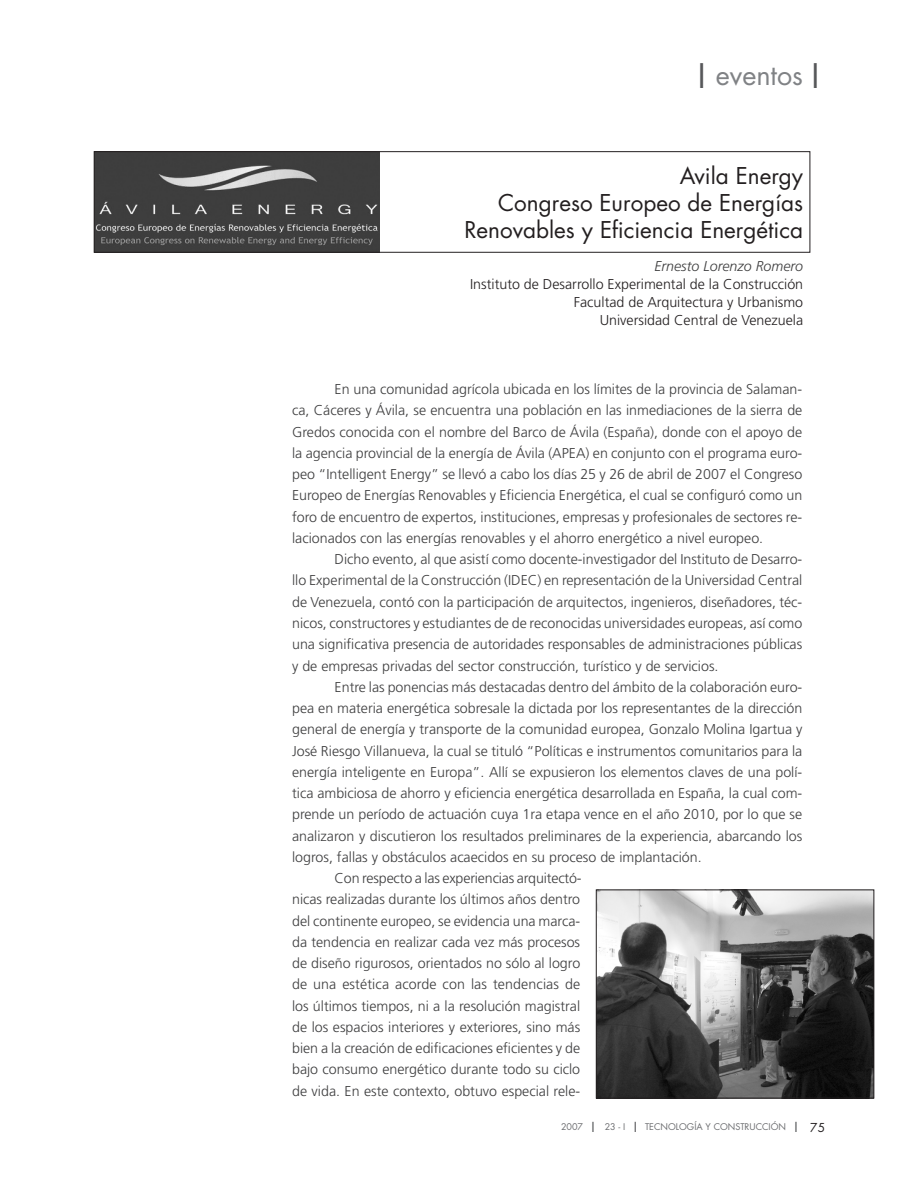
<style>
.page{position:relative;width:918px;height:1188px;background:#fff}
.page>*{position:absolute;margin:0;border:0;box-sizing:border-box;transform-origin:0 0}
.t1{font:27px "Futura";color:#808285}
.Título_principal{font:22.5px "Futura";color:#231f20}
.Mancha_1_columna{font:300 14.25px/21.3px "Frutiger";color:#3e3e3f;text-align:justify}
.Título_principal-2{font:300 14.25px "Frutiger";color:#231f20}
.Autor{font:300 14.25px "Frutiger";color:#231f20}
.Autor-2{font:italic 300 14.25px "Frutiger";color:#3e3e3f}
.t2{font:9px "Futura";color:#6c6d70}
.s1{font-size:33px;color:#57585a}
.s2{font-size:13.5px;color:#57585a}
.s3{font-size:12px;color:#231f20}
</style>
<div class="page">
<img style="left:96px;top:153px;width:284px;height:98px">
<div style="left:94px;top:151px;width:716px;height:102px;border:1px solid #231f20"></div>
<img style="left:598px;top:892px;width:274px;height:204px">
<div style="left:596px;top:890px;width:278px;height:208px;border:1px solid #231f20"></div>
<p class="t1" style="left:698px;top:58px;width:123px"><span class="s1">I</span> eventos <span class="s1">I</span></p>
<p class="Título_principal" style="left:680px;top:162px;width:125px">Avila Energy</p>
<p class="Título_principal" style="left:498px;top:189px;width:307px">Congreso Europeo de Energías</p>
<p class="Título_principal" style="left:464px;top:216px;width:340px">Renovables y Eficiencia Energética</p>
<p class="Autor-2" style="left:654px;top:258px;width:150px">Ernesto Lorenzo Romero</p>
<p class="Autor" style="left:470px;top:276px;width:335px">Instituto de Desarrollo Experimental de la Construcción</p>
<p class="Título_principal-2" style="left:574px;top:294px;width:231px">Facultad de Arquitectura y Urbanismo</p>
<p class="Título_principal-2" style="left:600px;top:312px;width:205px">Universidad Central de Venezuela</p>
<p class="Mancha_1_columna" style="left:292px;top:379px;width:512px;text-indent:43px">En una comunidad agrícola ubicada en los límites de la provincia de Salaman&shy;ca, Cáceres y Ávila, se encuentra una población en las inmediaciones de la sierra de Gredos conocida con el nombre del Barco de Ávila (España), donde con el apoyo de la agencia provincial de la energía de Ávila (APEA) en conjunto con el programa euro&shy;peo “Intelligent Energy” se llevó a cabo los días 25 y 26 de abril de 2007 el Congreso Europeo de Energías Renovables y Eficiencia Energética, el cual se configuró como un foro de encuentro de expertos, instituciones, empresas y profesionales de sectores re&shy;lacionados con las energías renovables y el ahorro energético a nivel europeo.</p>
<p class="Mancha_1_columna" style="left:292px;top:549px;width:512px;text-indent:43px">Dicho evento, al que asistí como docente-investigador del Instituto de Desarro&shy;llo Experimental de la Construcción (IDEC) en representación de la Universidad Central de Venezuela, contó con la participación de arquitectos, ingenieros, diseñadores, téc&shy;nicos, constructores y estudiantes de de reconocidas universidades europeas, así como una significativa presencia de autoridades responsables de administraciones públicas y de empresas privadas del sector construcción, turístico y de servicios.</p>
<p class="Mancha_1_columna" style="left:292px;top:676px;width:512px;text-indent:43px">Entre las ponencias más destacadas dentro del ámbito de la colaboración euro&shy;pea en materia energética sobresale la dictada por los representantes de la dirección general de energía y transporte de la comunidad europea, Gonzalo Molina Igartua y José Riesgo Villanueva, la cual se tituló “Políticas e instrumentos comunitarios para la energía inteligente en Europa”. Allí se expusieron los elementos claves de una polí&shy;tica ambiciosa de ahorro y eficiencia energética desarrollada en España, la cual com&shy;prende un período de actuación cuya 1ra etapa vence en el año 2010, por lo que se analizaron y discutieron los resultados preliminares de la experiencia, abarcando los logros, fallas y obstáculos acaecidos en su proceso de implantación.</p>
<p class="Mancha_1_columna" style="left:292px;top:868px;width:291px;text-indent:43px">Con respecto a las experiencias arquitectó&shy;nicas realizadas durante los últimos años dentro del continente europeo, se evidencia una marca&shy;da tendencia en realizar cada vez más procesos de diseño rigurosos, orientados no sólo al logro de una estética acorde con las tendencias de los últimos tiempos, ni a la resolución magistral de los espacios interiores y exteriores, sino más bien a la creación de edificaciones eficientes y de bajo consumo energético durante todo su ciclo de vida. En este contexto, obtuvo especial rele-</p>
<p class="t2" style="left:561px;top:1121px;width:264px">2007 <span class="s2">I</span> 23 - I <span class="s2">I</span> TECNOLOGÍA Y CONSTRUCCIÓN <span class="s2">I</span> <span class="s3">75</span></p>
</div>
